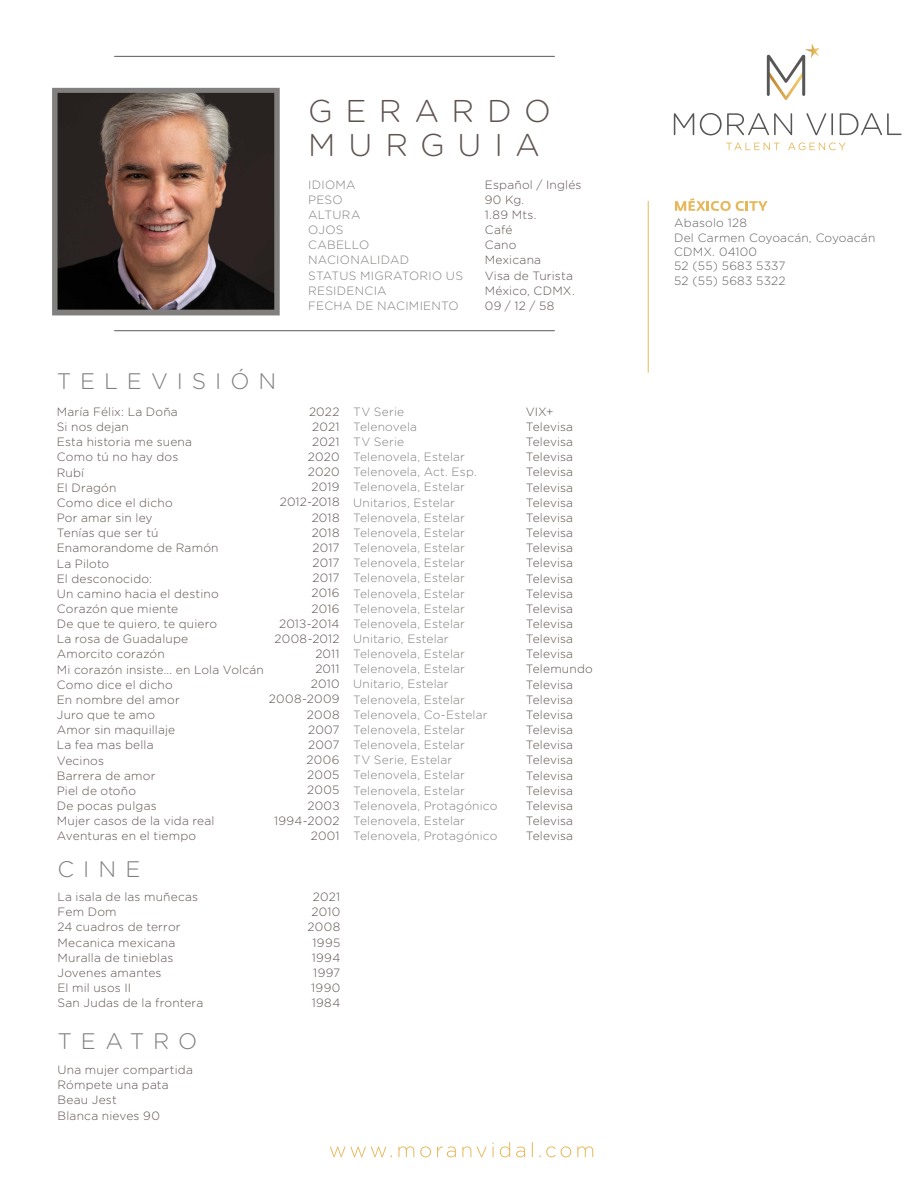
<style>
.page{position:relative;width:918px;height:1188px;background:#fff}
.page>*{position:absolute;margin:0;border:0;box-sizing:border-box;transform-origin:0 0}
.t1{font:300 31.5px/34.5px "Gotham Rounded";letter-spacing:.4em;color:#5e5350}
.t2{font:300 22.5px "Gotham Rounded";letter-spacing:.395em;color:#81807f}
.t3{font:300 12px/15.1px "Gotham Rounded";letter-spacing:.015em;color:#5e5350}
.t4{font:300 12px/15.1px "Gotham Rounded";letter-spacing:.015em;color:#82807f}
.t5{font:300 12px/15.1px "Gotham Rounded";letter-spacing:.02em;color:#81807f}
.t6{font:300 12px/14.4px "Gotham Rounded";letter-spacing:.015em;color:#626262}
</style>
<div class="page">
<img style="left:52px;top:88px;width:228px;height:227px">
<hr style="left:648px;top:201px;width:1px;height:172px;background:#e7b85b">
<svg style="left:114px;top:56px;width:441px;height:1px"></svg>
<svg style="left:114px;top:330px;width:441px;height:1px"></svg>
<svg style="left:674px;top:113px;width:20px;height:22px"></svg>
<svg style="left:700px;top:113px;width:92px;height:22px"></svg>
<svg style="left:806px;top:113px;width:20px;height:22px"></svg>
<hr style="left:831px;top:113px;width:2px;height:22px;background:#575757">
<svg style="left:840px;top:113px;width:62px;height:22px"></svg>
<svg style="left:726px;top:143px;width:54px;height:7px"></svg>
<svg style="left:788px;top:143px;width:57px;height:7px"></svg>
<svg style="left:767px;top:43px;width:53px;height:57px"></svg>
<svg style="left:330px;top:1147px;width:62px;height:10px"></svg>
<svg style="left:398px;top:1146px;width:16px;height:11px"></svg>
<svg style="left:420px;top:1146px;width:11px;height:11px"></svg>
<svg style="left:437px;top:1146px;width:19px;height:11px"></svg>
<svg style="left:462px;top:1146px;width:9px;height:11px"></svg>
<svg style="left:477px;top:1142px;width:17px;height:15px"></svg>
<svg style="left:500px;top:1142px;width:10px;height:15px"></svg>
<svg style="left:516px;top:1146px;width:9px;height:11px"></svg>
<svg style="left:532px;top:1142px;width:1px;height:15px"></svg>
<svg style="left:539px;top:1146px;width:32px;height:11px"></svg>
<svg style="left:577px;top:1146px;width:16px;height:11px"></svg>
<svg style="left:675px;top:198px;width:93px;height:13px"></svg>
<h1 class="t1" style="left:308px;top:92px;width:244px">GERARDO<br>MURGUIA</h1>
<h2 class="t2" style="left:57px;top:366px;width:221px">TELEVISIÓN</h2>
<p class="t5" style="left:308px;top:176px;width:156px">IDIOMA<br>PESO<br>ALTURA<br>OJOS<br>CABELLO<br>NACIONALIDAD<br>STATUS MIGRATORIO US<br>RESIDENCIA<br>FECHA DE NACIMIENTO</p>
<p class="t3" style="left:485px;top:176px;width:98px">Español / Inglés<br>90 Kg.<br>1.89 Mts.<br>Café<br>Cano<br>Mexicana<br>Visa de Turista<br>México, CDMX.<br>09 / 12 / 58</p>
<p class="t3" style="left:269px;top:403px;width:72px;text-align:right">2022<br>2021<br>2021<br>2020<br>2020<br>2019<br>2012-2018<br>2018<br>2018<br>2017<br>2017<br>2017<br>2016<br>2016<br>2013-2014<br>2008-2012<br>2011<br>2011<br>2010<br>2008-2009<br>2008<br>2007<br>2007<br>2006<br>2005<br>2005<br>2003<br>1994-2002<br>2001</p>
<p class="t4" style="left:353px;top:403px;width:146px">TV Serie<br>Telenovela<br>TV Serie<br>Telenovela, Estelar<br>Telenovela, Act. Esp.<br>Telenovela, Estelar<br>Unitarios, Estelar<br>Telenovela, Estelar<br>Telenovela, Estelar<br>Telenovela, Estelar<br>Telenovela, Estelar<br>Telenovela, Estelar<br>Telenovela, Estelar<br>Telenovela, Estelar<br>Telenovela, Estelar<br>Unitario, Estelar<br>Telenovela, Estelar<br>Telenovela, Estelar<br>Unitario, Estelar<br>Telenovela, Estelar<br>Telenovela, Co-Estelar<br>Telenovela, Estelar<br>Telenovela, Estelar<br>TV Serie, Estelar<br>Telenovela, Estelar<br>Telenovela, Estelar<br>Telenovela, Protagónico<br>Telenovela, Estelar<br>Telenovela, Protagónico</p>
<p class="t3" style="left:526px;top:403px;width:69px">VIX+<br>Televisa<br>Televisa<br>Televisa<br>Televisa<br>Televisa<br>Televisa<br>Televisa<br>Televisa<br>Televisa<br>Televisa<br>Televisa<br>Televisa<br>Televisa<br>Televisa<br>Televisa<br>Televisa<br>Telemundo<br>Televisa<br>Televisa<br>Televisa<br>Televisa<br>Televisa<br>Televisa<br>Televisa<br>Televisa<br>Televisa<br>Televisa<br>Televisa</p>
<p class="t3" style="left:57px;top:404px;width:209px">María Félix: La Doña<br>Si nos dejan<br>Esta historia me suena<br>Como tú no hay dos<br>Rubí<br>El Dragón<br>Como dice el dicho<br>Por amar sin ley<br>Tenías que ser tú<br>Enamorandome de Ramón<br>La Piloto<br>El desconocido:<br>Un camino hacia el destino<br>Corazón que miente<br>De que te quiero, te quiero<br>La rosa de Guadalupe<br>Amorcito corazón<br>Mi corazón insiste... en Lola Volcán<br>Como dice el dicho<br>En nombre del amor<br>Juro que te amo<br>Amor sin maquillaje<br>La fea mas bella<br>Vecinos<br>Barrera de amor<br>Piel de otoño<br>De pocas pulgas<br>Mujer casos de la vida real<br>Aventuras en el tiempo</p>
<h2 class="t2" style="left:58px;top:854px;width:85px">CINE</h2>
<p class="t3" style="left:58px;top:889px;width:147px">La isala de las muñecas<br>Fem Dom<br>24 cuadros de terror<br>Mecanica mexicana<br>Muralla de tinieblas<br>Jovenes amantes<br>El mil usos II<br>San Judas de la frontera</p>
<h2 class="t2" style="left:58px;top:1026px;width:141px">TEATRO</h2>
<p class="t3" style="left:58px;top:1062px;width:137px">Una mujer compartida<br>Rómpete una pata<br>Beau Jest<br>Blanca nieves 90</p>
<p class="t3" style="left:308px;top:889px;width:34px;text-align:center">2021<br>2010<br>2008<br>1995<br>1994<br>1997<br>1990<br>1984</p>
<p class="t6" style="left:674px;top:215px;width:203px">Abasolo 128<br>Del Carmen Coyoacán, Coyoacán<br>CDMX. 04100<br>52 (55) 5683 5337<br>52 (55) 5683 5322</p>
</div>
